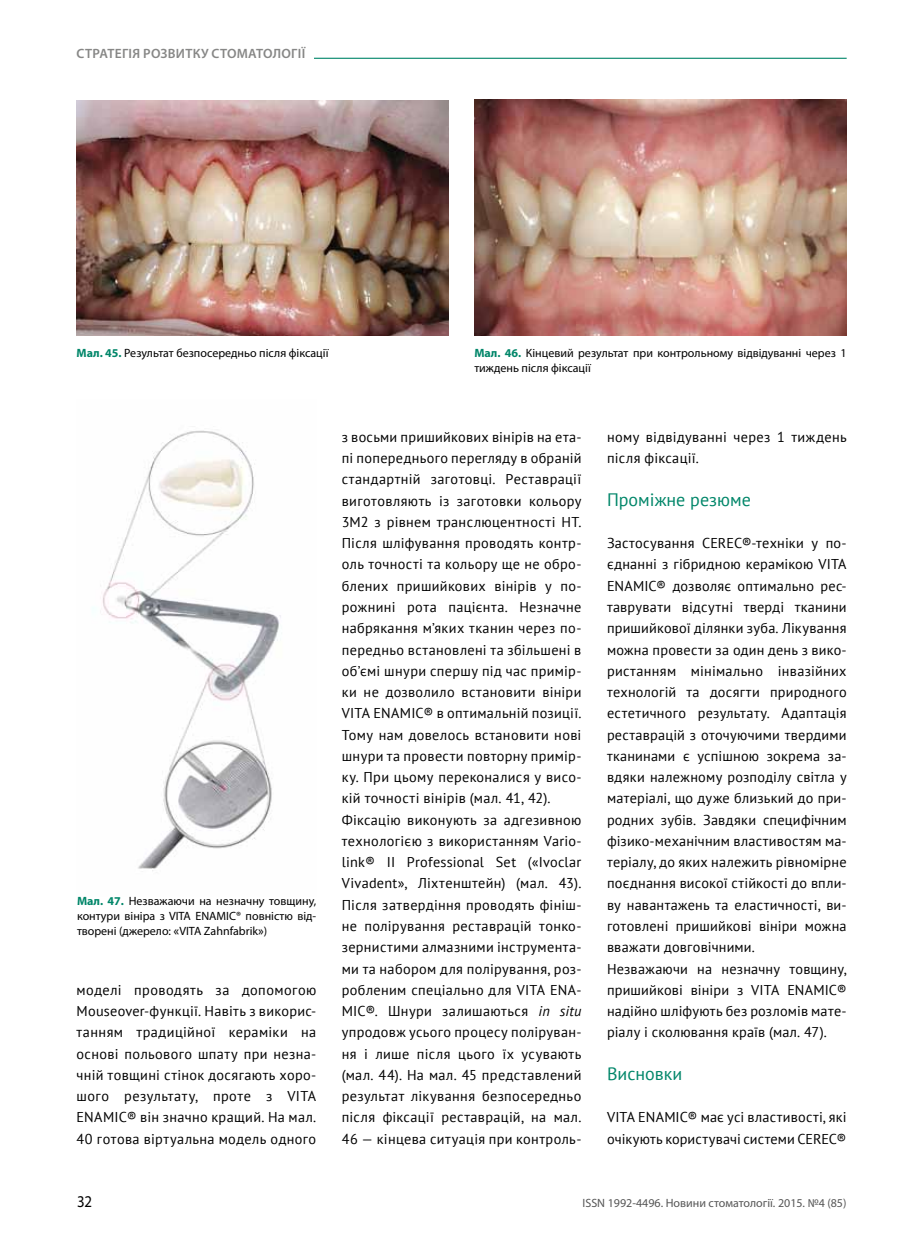
<style>
.page{position:relative;width:902px;height:1259px;background:#fff}
.page>*{position:absolute;margin:0;border:0;box-sizing:border-box;transform-origin:0 0}
.t1{font:18px "PT Sans";color:#008669}
.t2{font:16.5px "Myriad Pro";color:#000;scale:.9 1}
.t3{font:14.25px/21.3px "PT Sans";letter-spacing:.02em;color:#000}
.t4{font:600 13.5px "Myriad Pro";letter-spacing:.02em;color:#878786}
.t5{font:12px/15px "Myriad Pro";color:#000}
.t6{font:12px "Myriad Pro";color:#565656}
.s1{font-weight:700;color:#008669}
.s2{font-family:"PT Sans"}
.s3{font-style:italic}
</style>
<div class="page">
<hr style="left:211px;top:58px;width:635px;height:1px;background:#008669">
<div style="left:77px;top:40px;width:237px;height:27px;background:#fff"></div>
<img style="left:77px;top:101px;width:372px;height:234px">
<img style="left:474px;top:100px;width:372px;height:235px">
<img style="left:93px;top:430px;width:188px;height:441px">
<p class="t4" style="left:77px;top:45px;width:230px">СТратегія розвитку стоматології</p>
<p class="t5" style="left:77px;top:345px;width:253px"><span class="s1">Мал. 45.</span> Результат безпосередньо після фіксації</p>
<p class="t5" style="left:474px;top:345px;width:374px"><span class="s1">Мал. 46.</span> Кінцевий результат при контрольному відвідуванні через 1 тиждень після фіксації</p>
<p class="t5" style="left:77px;top:893px;width:241px;text-align:justify"><span class="s1">Мал. 47.</span> Незважаючи на незначну товщину, контури вініра з VITA ENAMIC® повністю від&shy;творені (джерело: <span class="s2">«</span>VITA Zahnfabrik<span class="s2">»</span>)</p>
<p class="t3" style="left:77px;top:978px;width:241px;text-align:justify">моделі проводять за допомогою Mouseover-функції. Навіть з викорис&shy;танням традиційної кераміки на основі польового шпату при незна&shy;чній товщині стінок досягають хоро&shy;шого результату, проте з VITA ENAMIC® він значно кращий. На мал.<br>40 готова віртуальна модель одного</p>
<p class="t3" style="left:342px;top:426px;width:241px">з восьми пришийкових вінірів на ета&shy;пі попереднього перегляду в обраній стандартній заготовці. Реставрації виготовляють із заготовки кольору 3М2 з рівнем транслюцентності НТ.<br>Після шліфування проводять контр&shy;оль точності та кольору ще не обро&shy;блених пришийкових вінірів у по&shy;рожнині рота пацієнта. Незначне набрякання м’яких тканин через по&shy;передньо встановлені та збільшені в об’ємі шнури спершу під час примір&shy;ки не дозволило встановити вініри VITA ENAMIC® в оптимальній позиції.<br>Тому нам довелось встановити нові шнури та провести повторну примір&shy;ку. При цьому переконалися у висо&shy;кій точності вінірів (мал. 41, 42).<br>Фіксацію виконують за адгезивною технологією з використанням Vario&shy;link® II Professional Set («Ivoclar Vivadent», Ліхтенштейн) (мал. 43).<br>Після затвердіння проводять фініш&shy;не полірування реставрацій тонко&shy;зернистими алмазними інструмента&shy;ми та набором для полірування, роз&shy;робленим спеціально для VITA ENA-MIC®. Шнури залишаються <span class="s3">in situ </span>упродовж усього процесу поліруван&shy;ня і лише після цього їх усувають (мал. 44). На мал. 45 представлений результат лікування безпосередньо після фіксації реставрацій, на мал.<br>46 — кінцева ситуація при контроль-</p>
<p class="t3" style="left:607px;top:426px;width:241px">ному відвідуванні через 1 тиждень після фіксації.</p>
<p class="t1" style="left:607px;top:488px;width:145px">Проміжне резюме</p>
<p class="t3" style="left:607px;top:532px;width:241px">Застосування CEREC®-техніки у по&shy;єднанні з гібридною керамікою VITA ENAMIC® дозволяє оптимально рес&shy;таврувати відсутні тверді тканини пришийкової ділянки зуба. Лікування можна провести за один день з вико&shy;ристанням мінімально інвазійних технологій та досягти природного естетичного результату. Адаптація реставрацій з оточуючими твердими тканинами є успішною зокрема за&shy;вдяки належному розподілу світла у матеріалі, що дуже близький до при&shy;родних зубів. Завдяки специфічним фізико-механічним властивостям ма&shy;теріалу, до яких належить рівномірне поєднання високої стійкості до впли&shy;ву навантажень та еластичності, ви&shy;готовлені пришийкові вініри можна вважати довговічними.<br>Незважаючи на незначну товщину, пришийкові вініри з VITA ENAMIC® надійно шліфують без розломів мате&shy;ріалу і сколювання країв (мал. 47).</p>
<p class="t1" style="left:607px;top:1062px;width:77px">Висновки</p>
<p class="t3" style="left:607px;top:1106px;width:241px">VITA ENAMIC® має усі властивості, які очікують користувачі системи CEREC®</p>
<p class="t2" style="left:77px;top:1191px;width:18px">32</p>
<p class="t6" style="left:582px;top:1195px;width:265px">ISSN 1992-4496. Новини стоматології. 2015. №4 (85)</p>
</div>
